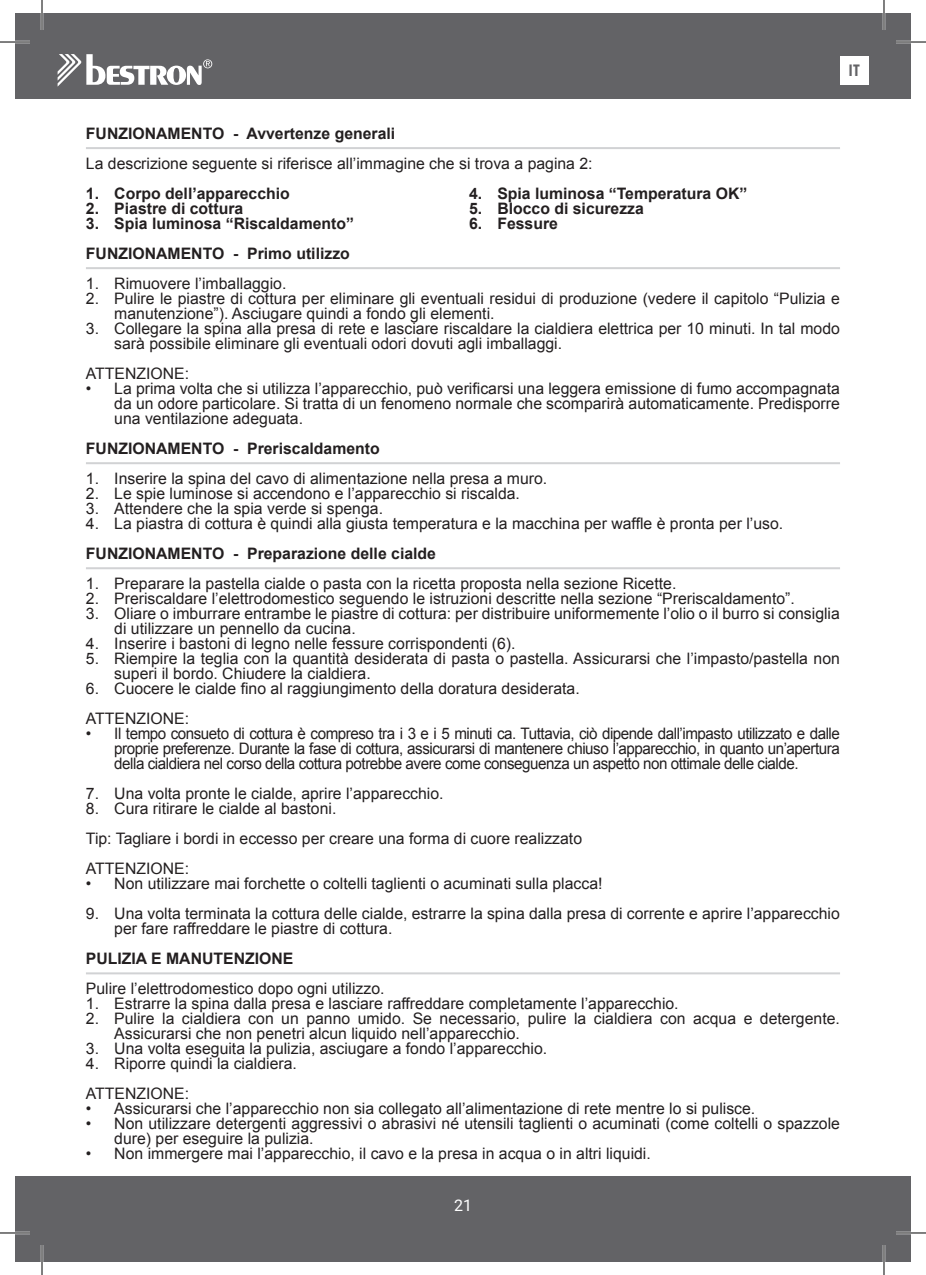
<style>
.page{position:relative;width:926px;height:1275px;background:#fff}
.page>*{position:absolute;margin:0;border:0;box-sizing:border-box;transform-origin:0 0}
.t1{font:16px "Roboto";color:#fff}
.t2{font:700 16px "Century Gothic";color:#636366}
.t3{font:15.8px/15px "Arial";color:#231f20}
.t4{font:700 15.8px "Arial";color:#231f20}
</style>
<div class="page">
<div style="left:15px;top:14px;width:896px;height:85px;background:#636366"></div>
<div style="left:15px;top:1176px;width:896px;height:85px;background:#636366"></div>
<svg style="left:58px;top:54px;width:154px;height:32px"></svg>
<div style="left:840px;top:56px;width:28px;height:29px;background:#fff"></div>
<hr style="left:86px;top:147px;width:754px;height:2px;background:#d1d2d4">
<hr style="left:86px;top:267px;width:754px;height:2px;background:#d1d2d4">
<hr style="left:86px;top:462px;width:754px;height:2px;background:#d1d2d4">
<hr style="left:86px;top:567px;width:754px;height:2px;background:#d1d2d4">
<hr style="left:86px;top:972px;width:754px;height:2px;background:#d1d2d4">
<hr style="left:0;top:41px;width:30px;height:2px;background:#fff">
<hr style="left:896px;top:41px;width:30px;height:2px;background:#fff">
<hr style="left:0;top:1231px;width:30px;height:3px;background:#fff">
<hr style="left:896px;top:1231px;width:30px;height:3px;background:#fff">
<hr style="left:41px;top:0;width:2px;height:30px;background:#fff">
<hr style="left:41px;top:1245px;width:2px;height:30px;background:#fff">
<hr style="left:883px;top:0;width:2px;height:30px;background:#fff">
<hr style="left:883px;top:1245px;width:2px;height:30px;background:#fff">
<hr style="left:0;top:42px;width:30px;height:1px;background:#000">
<hr style="left:896px;top:42px;width:30px;height:1px;background:#000">
<hr style="left:0;top:1232px;width:30px;height:1px;background:#000">
<hr style="left:896px;top:1232px;width:30px;height:1px;background:#000">
<hr style="left:42px;top:0;width:1px;height:30px;background:#000">
<hr style="left:42px;top:1245px;width:1px;height:30px;background:#000">
<hr style="left:884px;top:0;width:1px;height:30px;background:#000">
<hr style="left:884px;top:1245px;width:1px;height:30px;background:#000">
<p class="t2" style="left:849px;top:58px;width:13px">IT</p>
<p class="t4" style="left:86px;top:122px;width:311px">FUNZIONAMENTO - Avvertenze generali</p>
<p class="t3" style="left:86px;top:156px;width:508px">La descrizione seguente si riferisce all’immagine che si trova a pagina 2:</p>
<p class="t4" style="left:86px;top:182px;width:205px">1. Corpo dell’apparecchio</p>
<p class="t4" style="left:86px;top:197px;width:159px">2. Piastre di cottura</p>
<p class="t4" style="left:86px;top:212px;width:270px">3. Spia luminosa “Riscaldamento”</p>
<p class="t4" style="left:469px;top:182px;width:280px">4. Spia luminosa “Temperatura OK”</p>
<p class="t4" style="left:469px;top:197px;width:176px">5. Blocco di sicurezza</p>
<p class="t4" style="left:469px;top:212px;width:90px">6. Fessure</p>
<p class="t4" style="left:86px;top:242px;width:265px">FUNZIONAMENTO - Primo utilizzo</p>
<p class="t3" style="left:86px;top:276px;width:202px">1. Rimuovere l’imballaggio.</p>
<p class="t3" style="left:114px;top:291px;width:727px;text-indent:-28px">2. Pulire le piastre di cottura per eliminare gli eventuali residui di produzione (vedere il capitolo “Pulizia e manutenzione”). Asciugare quindi a fondo gli elementi.</p>
<p class="t3" style="left:114px;top:321px;width:727px;text-indent:-28px">3. Collegare la spina alla presa di rete e lasciare riscaldare la cialdiera elettrica per 10 minuti. In tal modo sarà possibile eliminare gli eventuali odori dovuti agli imballaggi.</p>
<p class="t3" style="left:86px;top:366px;width:105px">ATTENZIONE:</p>
<p class="t3" style="left:114px;top:381px;width:727px;text-align:justify;text-indent:-28px">• La prima volta che si utilizza l’apparecchio, può verificarsi una leggera emissione di fumo accompagnata da un odore particolare. Si tratta di un fenomeno normale che scomparirà automaticamente. Predisporre una ventilazione adeguata.</p>
<p class="t4" style="left:86px;top:437px;width:295px">FUNZIONAMENTO - Preriscaldamento</p>
<p class="t3" style="left:86px;top:471px;width:463px">1. Inserire la spina del cavo di alimentazione nella presa a muro.</p>
<p class="t3" style="left:86px;top:486px;width:436px">2. Le spie luminose si accendono e l’apparecchio si riscalda.</p>
<p class="t3" style="left:86px;top:501px;width:299px">3. Attendere che la spia verde si spenga.</p>
<p class="t3" style="left:86px;top:516px;width:699px">4. La piastra di cottura è quindi alla giusta temperatura e la macchina per waffle è pronta per l’uso.</p>
<p class="t4" style="left:86px;top:542px;width:352px">FUNZIONAMENTO - Preparazione delle cialde</p>
<p class="t3" style="left:86px;top:576px;width:592px">1. Preparare la pastella cialde o pasta con la ricetta proposta nella sezione Ricette.</p>
<p class="t3" style="left:86px;top:591px;width:710px">2. Preriscaldare l’elettrodomestico seguendo le istruzioni descritte nella sezione “Preriscaldamento”.</p>
<p class="t3" style="left:114px;top:606px;width:727px;text-indent:-28px">3. Oliare o imburrare entrambe le piastre di cottura: per distribuire uniformemente l’olio o il burro si consiglia di utilizzare un pennello da cucina.</p>
<p class="t3" style="left:86px;top:636px;width:431px">4. Inserire i bastoni di legno nelle fessure corrispondenti (6).</p>
<p class="t3" style="left:114px;top:651px;width:727px;text-indent:-28px">5. Riempire la teglia con la quantità desiderata di pasta o pastella. Assicurarsi che l’impasto/pastella non superi il bordo. Chiudere la cialdiera.</p>
<p class="t3" style="left:86px;top:673px;width:495px;line-height:30px">6. Cuocere le cialde fino al raggiungimento della doratura desiderata.<br>ATTENZIONE:</p>
<p class="t3" style="left:114px;top:726px;width:727px;text-align:justify;text-indent:-28px">• Il tempo consueto di cottura è compreso tra i 3 e i 5 minuti ca. Tuttavia, ciò dipende dall’impasto utilizzato e dalle proprie preferenze. Durante la fase di cottura, assicurarsi di mantenere chiuso l’apparecchio, in quanto un’apertura della cialdiera nel corso della cottura potrebbe avere come conseguenza un aspetto non ottimale delle cialde.</p>
<p class="t3" style="left:86px;top:786px;width:359px">7. Una volta pronte le cialde, aprire l’apparecchio.</p>
<p class="t3" style="left:86px;top:793px;width:498px;line-height:30px">8. Cura ritirare le cialde al bastoni.<br>Tip: Tagliare i bordi in eccesso per creare una forma di cuore realizzato<br>ATTENZIONE:</p>
<p class="t3" style="left:86px;top:876px;width:518px">• Non utilizzare mai forchette o coltelli taglienti o acuminati sulla placca!</p>
<p class="t3" style="left:114px;top:906px;width:727px;text-indent:-28px">9. Una volta terminata la cottura delle cialde, estrarre la spina dalla presa di corrente e aprire l’apparecchio per fare raffreddare le piastre di cottura.</p>
<p class="t4" style="left:86px;top:947px;width:209px">PULIZIA E MANUTENZIONE</p>
<p class="t3" style="left:86px;top:981px;width:300px">Pulire l’elettrodomestico dopo ogni utilizzo.</p>
<p class="t3" style="left:86px;top:996px;width:594px">1. Estrarre la spina dalla presa e lasciare raffreddare completamente l’apparecchio.</p>
<p class="t3" style="left:114px;top:1011px;width:727px;text-indent:-28px">2. Pulire la cialdiera con un panno umido. Se necessario, pulire la cialdiera con acqua e detergente.<br>Assicurarsi che non penetri alcun liquido nell’apparecchio.</p>
<p class="t3" style="left:86px;top:1041px;width:463px">3. Una volta eseguita la pulizia, asciugare a fondo l’apparecchio.</p>
<p class="t3" style="left:86px;top:1048px;width:212px;line-height:30px">4. Riporre quindi la cialdiera.<br>ATTENZIONE:</p>
<p class="t3" style="left:86px;top:1101px;width:671px">• Assicurarsi che l’apparecchio non sia collegato all’alimentazione di rete mentre lo si pulisce.</p>
<p class="t3" style="left:114px;top:1116px;width:727px;text-indent:-28px">• Non utilizzare detergenti aggressivi o abrasivi né utensili taglienti o acuminati (come coltelli o spazzole dure) per eseguire la pulizia.</p>
<p class="t3" style="left:86px;top:1146px;width:566px">• Non immergere mai l’apparecchio, il cavo e la presa in acqua o in altri liquidi.</p>
<p class="t1" style="left:454px;top:1193px;width:19px">21</p>
</div>
